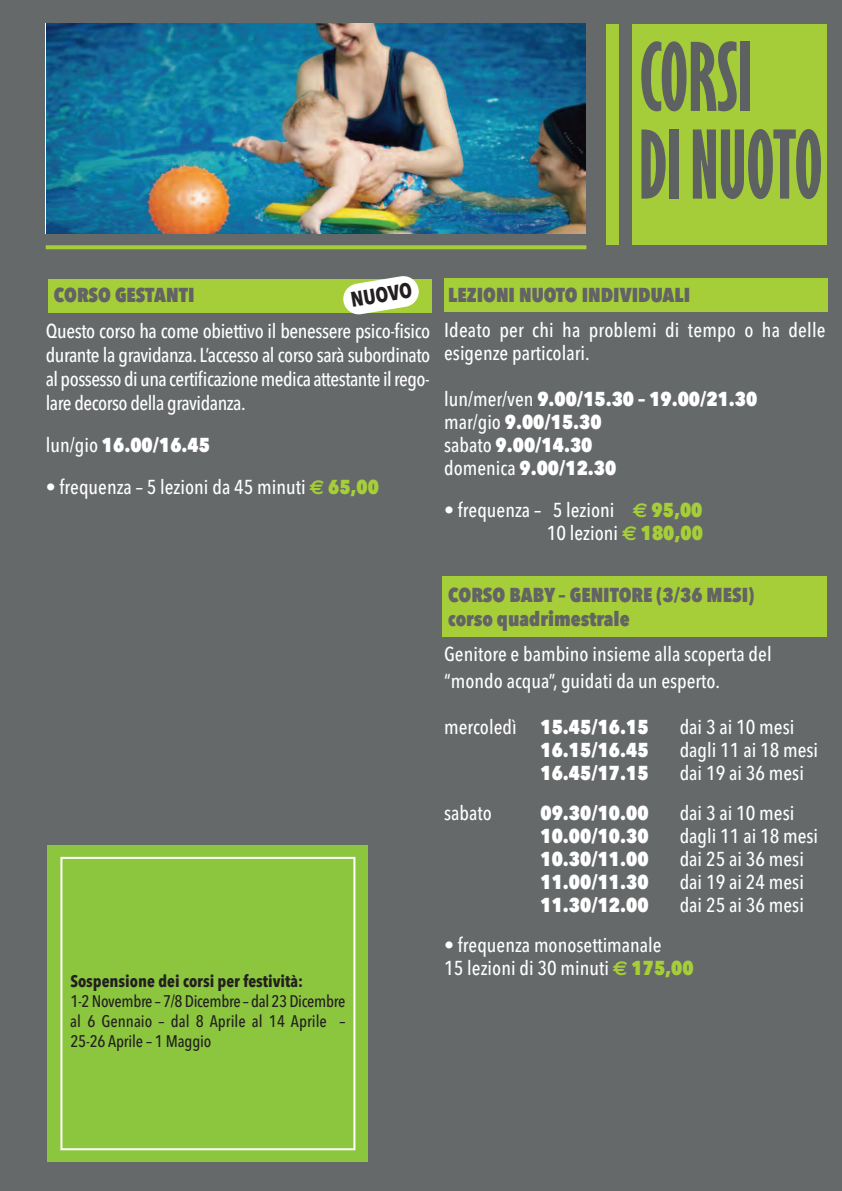
<style>
.page{position:relative;width:842px;height:1191px;background:#66696a}
.page>*{position:absolute;margin:0;border:0;box-sizing:border-box;transform-origin:0 0}
.t1{font:700 21px "Avenir Next Condensed";color:#231f20}
.t2{font:500 20px/23px "Avenir Next Condensed";color:#fff}
.t3{font:800 20px/23px "Avenir Next Condensed";color:#fff}
.t4{font:800 20px/24px "Avenir Next Condensed";color:#636366}
.t5{font:500 16.6px/20px "Avenir Next Condensed";color:#231f20;text-align:justify}
.t6{font:700 16.6px "Avenir Next Condensed";color:#231f20}
.s1{font-weight:500}
.s2{font-family:"Euro Sans";font-weight:700;color:#a6ce39}
.s3{font-weight:800;color:#a6ce39}
</style>
<div class="page">
<div style="left:606px;top:24px;width:221px;height:221px;background:#a5cd3a"></div>
<svg style="left:641px;top:41px;width:96px;height:70px"></svg>
<div style="left:740px;top:42px;width:9px;height:69px;background:#5d6162"></div>
<svg style="left:641px;top:129px;width:25px;height:70px"></svg>
<div style="left:669px;top:129px;width:9px;height:70px;background:#5d6162"></div>
<svg style="left:693px;top:129px;width:128px;height:70px"></svg>
<div style="left:619px;top:18px;width:12px;height:236px;background:#66696a"></div>
<img style="left:46px;top:24px;width:539px;height:210px">
<svg style="left:46px;top:245px;width:540px;height:4px;background:#a1c63c"></svg>
<div style="left:444px;top:278px;width:383px;height:33px;background:#a6ce39"></div>
<div style="left:48px;top:279px;width:384px;height:33px;background:#a6ce39"></div>
<div style="left:443px;top:577px;width:384px;height:60px;background:#a6ce39"></div>
<svg style="left:342px;top:276px;width:78px;height:39px"></svg>
<div style="left:47px;top:845px;width:320px;height:316px;background:#8bc63e"></div>
<div style="left:60px;top:857px;width:295px;height:293px;border:2px solid #fff"></div>
<p class="t1" style="left:349px;top:287px;width:63px;rotate:-9deg">NUOVO</p>
<p class="t4" style="left:54px;top:283px;width:142px">CORSO GESTANTI</p>
<p class="t2" style="left:46px;top:319px;width:386px;line-height:24px;text-align:justify">Questo corso ha come obiettivo il benessere psico-fisico durante la gravidanza. L’accesso al corso sarà subordinato alpossessodiuna certificazionemedica attestante ilrego&shy;lare decorso della gravidanza.</p>
<p class="t3" style="left:46px;top:433px;width:166px"><span class="s1">lun/gio</span> 16.00/16.45</p>
<p class="t2" style="left:46px;top:475px;width:335px">• frequenza – 5 lezioni da 45 minuti <span class="s2">€</span> <span class="s3">65,00</span></p>
<p class="t4" style="left:448px;top:282px;width:243px">LEZIONI NUOTO INDIVIDUALI</p>
<p class="t2" style="left:444px;top:318px;width:383px">Ideato per chi ha problemi di tempo o ha delle esigenze particolari.</p>
<p class="t3" style="left:444px;top:387px;width:315px"><span class="s1">lun/mer/ven</span> 9.00/15.30 – 19.00/21.30 <span class="s1">mar/gio</span> 9.00/15.30<br><span class="s1">sabato</span> 9.00/14.30<br><span class="s1">domenica</span> 9.00/12.30</p>
<p class="t2" style="left:444px;top:498px;width:260px;text-align:right">• frequenza – 5 lezioni <span class="s2">€</span> <span class="s3">95,00<br></span>10 lezioni <span class="s2">€</span> <span class="s3">180,00</span></p>
<p class="t6" style="left:70px;top:971px;width:234px">Sospensione dei corsi per festività:</p>
<p class="t5" style="left:70px;top:991px;width:276px">1-2Novembre – 7/8Dicembre – dal 23Dicembre al 6 Gennaio – dal 8 Aprile al 14 Aprile – 25-26 Aprile – 1 Maggio</p>
<p class="t4" style="left:448px;top:582px;width:307px">CORSO BABY – GENITORE (3/36 MESI) corso quadrimestrale</p>
<p class="t2" style="left:444px;top:640px;width:329px;line-height:27px">Genitore e bambino insieme alla scoperta del “mondo acqua”, guidati da un esperto.</p>
<p class="t3" style="left:444px;top:715px;width:206px"><span class="s1">mercoledì</span> 15.45/16.15</p>
<p class="t2" style="left:680px;top:715px;width:116px">dai 3 ai 10 mesi</p>
<p class="t3" style="left:540px;top:738px;width:110px">16.15/16.45</p>
<p class="t2" style="left:680px;top:738px;width:140px">dagli 11 ai 18 mesi</p>
<p class="t3" style="left:540px;top:761px;width:110px">16.45/17.15</p>
<p class="t2" style="left:680px;top:761px;width:126px">dai 19 ai 36 mesi</p>
<p class="t2" style="left:444px;top:801px;width:49px">sabato</p>
<p class="t3" style="left:540px;top:801px;width:109px">09.30/10.00</p>
<p class="t2" style="left:680px;top:801px;width:116px">dai 3 ai 10 mesi</p>
<p class="t3" style="left:540px;top:824px;width:109px">10.00/10.30</p>
<p class="t2" style="left:680px;top:824px;width:140px">dagli 11 ai 18 mesi</p>
<p class="t3" style="left:540px;top:847px;width:110px">10.30/11.00</p>
<p class="t2" style="left:680px;top:847px;width:126px">dai 25 ai 36 mesi</p>
<p class="t3" style="left:540px;top:870px;width:109px">11.00/11.30</p>
<p class="t2" style="left:680px;top:870px;width:126px">dai 19 ai 24 mesi</p>
<p class="t3" style="left:540px;top:893px;width:109px">11.30/12.00</p>
<p class="t2" style="left:680px;top:893px;width:126px">dai 25 ai 36 mesi</p>
<p class="t2" style="left:444px;top:933px;width:251px">• frequenza monosettimanale<br>15 lezioni di 30 minuti <span class="s2">€</span> <span class="s3">175,00</span></p>
</div>
